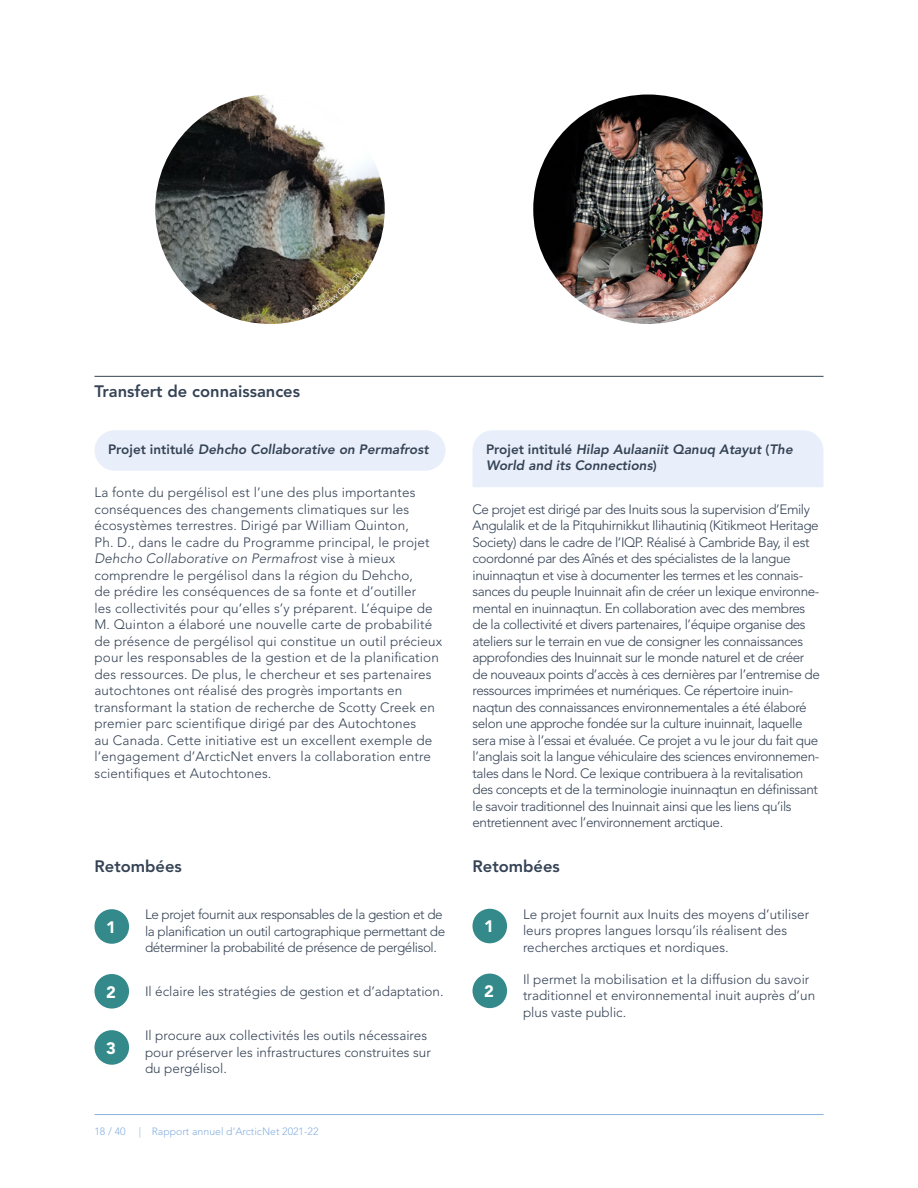
<style>
.page{position:relative;width:918px;height:1188px;background:#fff}
.page>*{position:absolute;margin:0;border:0;box-sizing:border-box;transform-origin:0 0}
.t1{font:800 16.5px "Avenir LT Std";color:#354355}
.t2{font:900 16.5px "Avenir LT Std";color:#fff}
.t3{font:300 13.5px/16.5px "Avenir LT Std";letter-spacing:-.03em;color:#354355}
.t4{font:300 13.5px/16.5px "Avenir LT Std";letter-spacing:.01em;color:#354355}
.t5{font:300 13.5px/16.5px "Avenir LT Std";color:#354355}
.t6{font:italic 800 13.5px/16.5px "Avenir LT Std";color:#354355}
.t7{font:300 10.5px "Avenir LT Std";color:#87b1df}
.s1{font-style:normal}
.s2{font-style:italic}
</style>
<div class="page">
<hr style="left:94px;top:376px;width:730px;height:1px;background:#354355">
<div style="left:94px;top:430px;width:351px;height:41px;background:#e9effa;border-radius:20px"></div>
<div style="left:94px;top:909px;width:35px;height:35px;background:#34898a;border-radius:50%"></div>
<div style="left:94px;top:974px;width:35px;height:35px;background:#34898a;border-radius:50%"></div>
<div style="left:94px;top:1030px;width:35px;height:35px;background:#34898a;border-radius:50%"></div>
<div style="left:472px;top:430px;width:352px;height:57px;background:#e9effa"></div>
<div style="left:472px;top:909px;width:35px;height:34px;background:#34898a;border-radius:50%"></div>
<div style="left:472px;top:974px;width:35px;height:34px;background:#34898a;border-radius:50%"></div>
<img style="left:155px;top:94px;width:230px;height:230px;border-radius:115px">
<img style="left:533px;top:94px;width:230px;height:230px;border-radius:115px">
<hr style="left:94px;top:1114px;width:730px;height:1px;background:#87b1df">
<svg style="left:302px;top:272px;width:59px;height:44px"></svg>
<svg style="left:662px;top:293px;width:55px;height:27px"></svg>
<p class="t1" style="left:94px;top:381px;width:207px">Transfert de connaissances</p>
<p class="t6" style="left:108px;top:441px;width:322px"><span class="s1">Projet intitulé</span> Dehcho Collaborative on Permafrost</p>
<p class="t4" style="left:94px;top:485px;width:349px">La fonte du pergélisol est l’une des plus importantes conséquences des changements climatiques sur les écosystèmes terrestres. Dirigé par William Quinton,<br>Ph. D., dans le cadre du Programme principal, le projet <span class="s2">Dehcho Collaborative on Permafrost</span> vise à mieux comprendre le pergélisol dans la région du Dehcho,<br>de prédire les conséquences de sa fonte et d’outiller<br>les collectivités pour qu’elles s’y préparent. L’équipe de M. Quinton a élaboré une nouvelle carte de probabilité de présence de pergélisol qui constitue un outil précieux pour les responsables de la gestion et de la planification des ressources. De plus, le chercheur et ses partenaires autochtones ont réalisé des progrès importants en transformant la station de recherche de Scotty Creek en premier parc scientifique dirigé par des Autochtones<br>au Canada. Cette initiative est un excellent exemple de l’engagement d’ArcticNet envers la collaboration entre scientifiques et Autochtones.</p>
<p class="t1" style="left:94px;top:857px;width:89px">Retombées</p>
<p class="t2" style="left:106px;top:917px;width:11px">1</p>
<p class="t3" style="left:145px;top:907px;width:302px">Le projet fournit aux responsables de la gestion et de la planification un outil cartographique permettant de déterminer la probabilité de présence de pergélisol.</p>
<p class="t2" style="left:106px;top:982px;width:11px">2</p>
<p class="t5" style="left:145px;top:984px;width:300px">Il éclaire les stratégies de gestion et d’adaptation.</p>
<p class="t2" style="left:106px;top:1038px;width:11px">3</p>
<p class="t5" style="left:145px;top:1028px;width:287px">Il procure aux collectivités les outils nécessaires pour préserver les infrastructures construites sur du pergélisol.</p>
<p class="t7" style="left:94px;top:1125px;width:33px">18 / 40</p>
<p class="t7" style="left:139px;top:1125px;width:181px">| Rapport annuel d’ArcticNet 2021-22</p>
<p class="t6" style="left:486px;top:441px;width:308px"><span class="s1">Projet intitulé</span> Hilap Aulaaniit Qanuq Atayut <span class="s1">(</span>The<br>World and its Connections<span class="s1">)</span></p>
<p class="t3" style="left:472px;top:501px;width:349px">Ce projet est dirigé par des Inuits sous la supervision d’Emily Angulalik et de la Pitquhirnikkut Ilihautiniq (Kitikmeot Heritage Society) dans le cadre de l’IQP. Réalisé à Cambride Bay, il est coordonné par des Aînés et des spécialistes de la langue inuinnaqtun et vise à documenter les termes et les connais&shy;sances du peuple Inuinnait afin de créer un lexique environne&shy;mental en inuinnaqtun. En collaboration avec des membres de la collectivité et divers partenaires, l’équipe organise des ateliers sur le terrain en vue de consigner les connaissances approfondies des Inuinnait sur le monde naturel et de créer de nouveaux points d’accès à ces dernières par l’entremise de ressources imprimées et numériques. Ce répertoire inuin&shy;naqtun des connaissances environnementales a été élaboré selon une approche fondée sur la culture inuinnait, laquelle sera mise à l’essai et évaluée. Ce projet a vu le jour du fait que l’anglais soit la langue véhiculaire des sciences environnemen&shy;tales dans le Nord. Ce lexique contribuera à la revitalisation des concepts et de la terminologie inuinnaqtun en définissant le savoir traditionnel des Inuinnait ainsi que les liens qu’ils entretiennent avec l’environnement arctique.</p>
<p class="t1" style="left:472px;top:856px;width:89px">Retombées</p>
<p class="t2" style="left:484px;top:917px;width:11px">1</p>
<p class="t5" style="left:523px;top:906px;width:288px">Le projet fournit aux Inuits des moyens d’utiliser leurs propres langues lorsqu’ils réalisent des recherches arctiques et nordiques.</p>
<p class="t2" style="left:484px;top:981px;width:11px">2</p>
<p class="t5" style="left:523px;top:971px;width:294px">Il permet la mobilisation et la diffusion du savoir traditionnel et environnemental inuit auprès d’un plus vaste public.</p>
</div>
